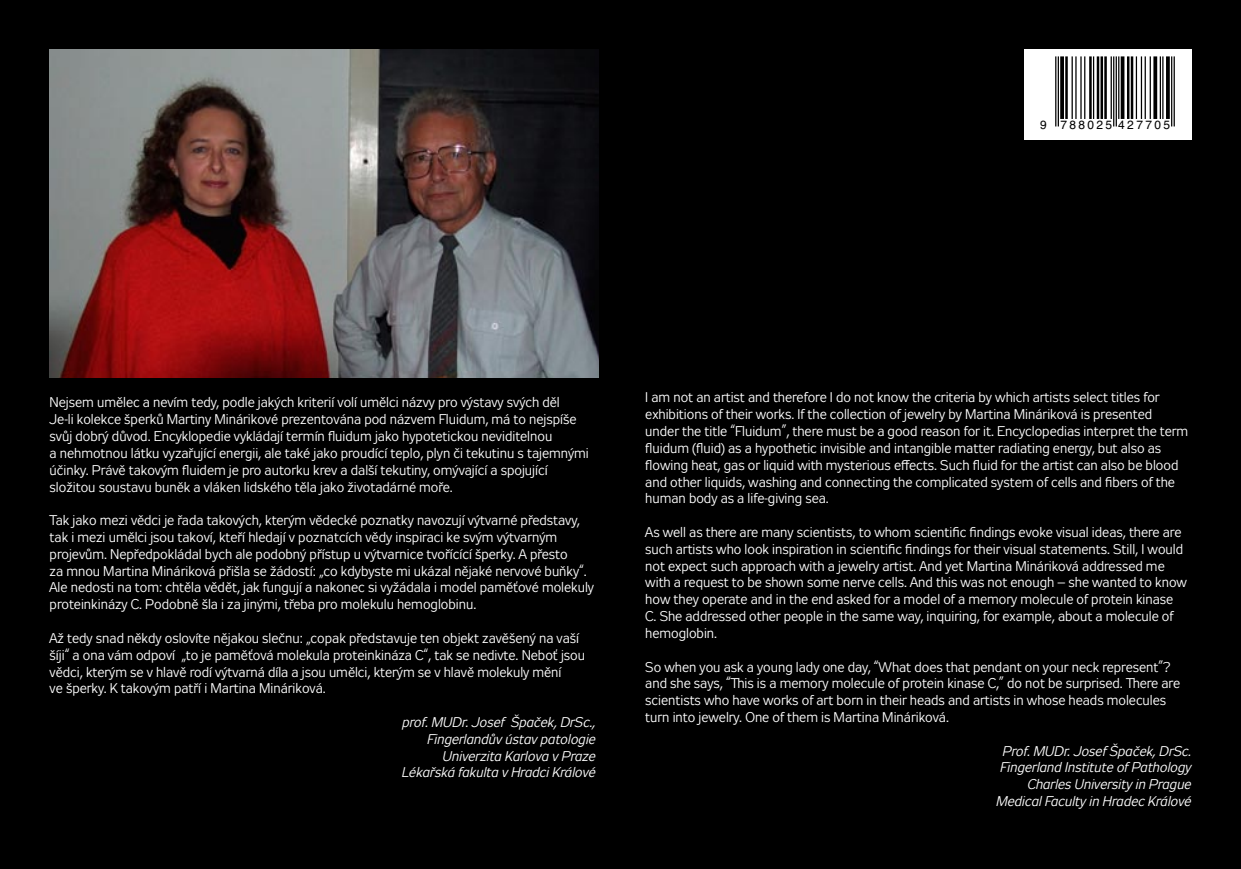
<style>
.page{position:relative;width:1241px;height:869px;background:#fff}
.page>*{position:absolute;margin:0;border:0;box-sizing:border-box;transform-origin:0 0}
.t1{font:14px/16.8px "Zeppelin 31";color:#fff}
.t2{font:italic 14px/16.8px "Zeppelin 31";color:#fff;text-align:right}
.t3{font:12.08px "Helvetica";letter-spacing:.195em;color:#000}
</style>
<div class="page">
<div style="left:0;top:0;width:1240px;height:868px;background:#000"></div>
<img style="left:50px;top:50px;width:549px;height:327px">
<svg style="left:1024px;top:50px;width:167px;height:90px;background:#dedede"></svg>
<hr style="left:1057px;top:56px;width:1px;height:70px;background:#000">
<hr style="left:1054px;top:56px;width:2px;height:70px;background:#000">
<hr style="left:1060px;top:56px;width:3px;height:63px;background:#000">
<hr style="left:1065px;top:56px;width:2px;height:63px;background:#000">
<hr style="left:1083px;top:56px;width:2px;height:63px;background:#000">
<hr style="left:1080px;top:56px;width:1px;height:63px;background:#000">
<hr style="left:1075px;top:56px;width:1px;height:63px;background:#000">
<hr style="left:1071px;top:56px;width:1px;height:63px;background:#000">
<hr style="left:1088px;top:56px;width:3px;height:63px;background:#000">
<hr style="left:1092px;top:56px;width:1px;height:63px;background:#000">
<hr style="left:1104px;top:56px;width:2px;height:63px;background:#000">
<hr style="left:1100px;top:56px;width:2px;height:63px;background:#000">
<hr style="left:1096px;top:56px;width:3px;height:63px;background:#000">
<hr style="left:1117px;top:56px;width:2px;height:63px;background:#000">
<hr style="left:1115px;top:56px;width:1px;height:70px;background:#000">
<hr style="left:1112px;top:56px;width:2px;height:70px;background:#000">
<hr style="left:1110px;top:56px;width:1px;height:63px;background:#000">
<svg style="left:1120px;top:56px;width:4px;height:63px"></svg>
<hr style="left:1130px;top:56px;width:3px;height:63px;background:#000">
<hr style="left:1126px;top:56px;width:3px;height:63px;background:#000">
<hr style="left:1149px;top:56px;width:1px;height:63px;background:#000">
<hr style="left:1144px;top:56px;width:1px;height:63px;background:#000">
<hr style="left:1140px;top:56px;width:1px;height:63px;background:#000">
<hr style="left:1135px;top:56px;width:1px;height:63px;background:#000">
<hr style="left:1153px;top:56px;width:3px;height:63px;background:#000">
<hr style="left:1161px;top:56px;width:2px;height:63px;background:#000">
<hr style="left:1159px;top:56px;width:1px;height:63px;background:#000">
<svg style="left:1165px;top:56px;width:4px;height:63px"></svg>
<hr style="left:1173px;top:56px;width:1px;height:70px;background:#000">
<hr style="left:1170px;top:56px;width:2px;height:70px;background:#000">
<p class="t3" style="left:1039px;top:115px;width:131px">9 7 8 8 025 427705</p>
<p class="t1" style="left:50px;top:395px;width:540px">Nejsem umělec a nevím tedy, podle jakých kriterií volí umělci názvy pro výstavy svých děl<br>Je-li kolekce šperků Martiny Minárikové prezentována pod názvem Fluidum, má to nejspíše svůj dobrý důvod. Encyklopedie vykládají termín fluidum jako hypotetickou neviditelnou<br>a nehmotnou látku vyzařující energii, ale také jako proudící teplo, plyn či tekutinu s tajemnými účinky. Právě takovým fluidem je pro autorku krev a další tekutiny, omývající a spojující složitou soustavu buněk a vláken lidského těla jako životadárné moře.</p>
<p class="t1" style="left:50px;top:513px;width:546px">Tak jako mezi vědci je řada takových, kterým vědecké poznatky navozují výtvarné představy, tak i mezi umělci jsou takoví, kteří hledají v poznatcích vědy inspiraci ke svým výtvarným projevům. Nepředpokládal bych ale podobný přístup u výtvarnice tvořícící šperky. A přesto<br>za mnou Martina Mináriková přišla se žádostí: „co kdybyste mi ukázal nějaké nervové buňky“.<br>Ale nedosti na tom: chtěla vědět, jak fungují a nakonec si vyžádala i model paměťové molekuly proteinkinázy C. Podobně šla i za jinými, třeba pro molekulu hemoglobinu.</p>
<p class="t1" style="left:50px;top:630px;width:537px">Až tedy snad někdy oslovíte nějakou slečnu: „copak představuje ten objekt zavěšený na vaší šíji“ a ona vám odpoví „to je paměťová molekula proteinkináza C“, tak se nedivte. Neboť jsou vědci, kterým se v hlavě rodí výtvarná díla a jsou umělci, kterým se v hlavě molekuly mění<br>ve šperky. K takovým patří i Martina Mináriková.</p>
<p class="t2" style="left:402px;top:714px;width:195px">prof. MUDr. Josef Špaček, DrSc.,<br>Fingerlandův ústav patologie<br>Univerzita Karlova v Praze<br>Lékařská fakulta v Hradci Králové</p>
<p class="t1" style="left:645px;top:390px;width:544px">I am not an artist and therefore I do not know the criteria by which artists select titles for exhibitions of their works. If the collection of jewelry by Martina Mináriková is presented under the title “Fluidum”, there must be a good reason for it. Encyclopedias interpret the term fluidum (fluid) as a hypothetic invisible and intangible matter radiating energy, but also as flowing heat, gas or liquid with mysterious effects. Such fluid for the artist can also be blood and other liquids, washing and connecting the complicated system of cells and fibers of the human body as a life-giving sea.</p>
<p class="t1" style="left:645px;top:525px;width:543px">As well as there are many scientists, to whom scientific findings evoke visual ideas, there are such artists who look inspiration in scientific findings for their visual statements. Still, I would not expect such approach with a jewelry artist. And yet Martina Mináriková addressed me with a request to be shown some nerve cells. And this was not enough – she wanted to know how they operate and in the end asked for a model of a memory molecule of protein kinase C. She addressed other people in the same way, inquiring, for example, about a molecule of hemoglobin.</p>
<p class="t1" style="left:645px;top:659px;width:536px">So when you ask a young lady one day, “What does that pendant on your neck represent”? and she says, “This is a memory molecule of protein kinase C,” do not be surprised. There are scientists who have works of art born in their heads and artists in whose heads molecules turn into jewelry. One of them is Martina Mináriková.</p>
<p class="t2" style="left:995px;top:743px;width:197px">Prof. MUDr. Josef Špaček, DrSc.<br>Fingerland Institute of Pathology<br>Charles University in Prague<br>Medical Faculty in Hradec Králové</p>
</div>
